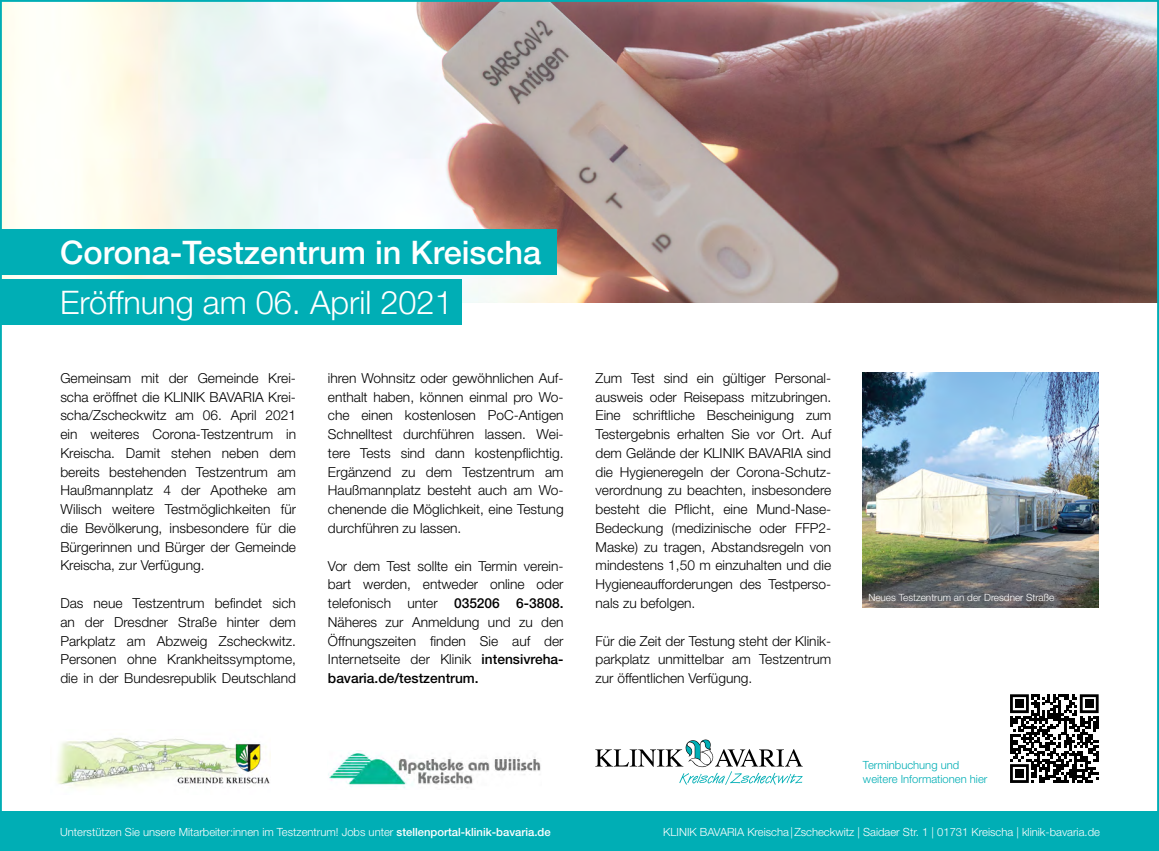
<style>
.page{position:relative;width:1159px;height:851px;background:#fff}
.page>*{position:absolute;margin:0;border:0;box-sizing:border-box;transform-origin:0 0}
.t1{font:500 32.5px "Helvetica Neue LT Std";color:#fff}
.t2{font:300 32.5px "Helvetica Neue LT Std";color:#fff}
.t3{font:300 13.75px/18.8px "Helvetica Neue LT Std";color:#000;text-align:justify}
.t4{font:300 11.25px "Helvetica Neue LT Std";color:#fff}
.t5{font:300 11.25px/13.5px "Helvetica Neue LT Std";color:#00aeb5}
.t6{font:300 10px "Helvetica Neue LT Std";color:#fff}
.s1{font-weight:500}
</style>
<div class="page">
<svg style="left:595px;top:739px;width:208px;height:45px"></svg>
<div style="left:0;top:811px;width:1159px;height:39px;background:#00aeb5"></div>
<img style="left:328px;top:750px;width:213px;height:38px">
<img style="left:56px;top:737px;width:215px;height:51px">
<img style="left:3px;top:3px;width:1153px;height:299px">
<div style="left:0;top:230px;width:557px;height:45px;background:#00aeb5"></div>
<div style="left:0;top:279px;width:462px;height:45px;background:#00aeb5"></div>
<img style="left:863px;top:372px;width:235px;height:236px">
<svg style="left:1010px;top:694px;width:88px;height:88px"></svg>
<div style="left:1015px;top:699px;width:8px;height:8px;background:#000"></div>
<div style="left:1085px;top:699px;width:8px;height:8px;background:#000"></div>
<div style="left:1015px;top:769px;width:8px;height:8px;background:#000"></div>
<h1 class="t1" style="left:60px;top:233px;width:482px">Corona-Testzentrum in Kreischa</h1>
<h1 class="t2" style="left:60px;top:282px;width:394px">Eröffnung am 06. April 2021</h1>
<p class="t3" style="left:60px;top:368px;width:237px">Gemeinsam mit der Gemeinde Krei&shy;scha eröffnet die KLINIK BAVARIA Krei&shy;scha/Zscheckwitz am 06. April 2021 ein weiteres Corona-Testzentrum in Kreischa. Damit stehen neben dem bereits bestehenden Testzentrum am Haußmannplatz 4 der Apotheke am Wilisch weitere Testmöglichkeiten für die Bevölkerung, insbesondere für die Bürgerinnen und Bürger der Gemeinde Kreischa, zur Verfügung.</p>
<p class="t3" style="left:60px;top:593px;width:237px">Das neue Testzentrum befindet sich an der Dresdner Straße hinter dem Parkplatz am Abzweig Zscheckwitz.<br>Personen ohne Krankheitssymptome, die in der Bundesrepublik Deutschland</p>
<p class="t3" style="left:328px;top:368px;width:237px">ihren Wohnsitz oder gewöhnlichen Auf&shy;enthalt haben, können einmal pro Wo&shy;che einen kostenlosen PoC-Antigen Schnelltest durchführen lassen. Wei&shy;tere Tests sind dann kostenpflichtig.<br>Ergänzend zu dem Testzentrum am Haußmannplatz besteht auch am Wo&shy;chenende die Möglichkeit, eine Testung durchführen zu lassen.</p>
<p class="t3" style="left:328px;top:556px;width:237px">Vor dem Test sollte ein Termin verein&shy;bart werden, entweder online oder telefonisch unter <span class="s1">035206 6-3808.<br></span>Näheres zur Anmeldung und zu den Öffnungszeiten finden Sie auf der Internetseite der Klinik <span class="s1">intensivreha&shy;bavaria.de/testzentrum.</span></p>
<p class="t4" style="left:60px;top:824px;width:492px">Unterstützen Sie unsere Mitarbeiter:innen im Testzentrum! Jobs unter <span class="s1">stellenportal-klinik-bavaria.de</span></p>
<p class="t3" style="left:595px;top:368px;width:237px">Zum Test sind ein gültiger Personal&shy;ausweis oder Reisepass mitzubringen.<br>Eine schriftliche Bescheinigung zum Testergebnis erhalten Sie vor Ort. Auf dem Gelände der KLINIK BAVARIA sind die Hygieneregeln der Corona-Schutz&shy;verordnung zu beachten, insbesondere besteht die Pflicht, eine Mund-Nase-Bedeckung (medizinische oder FFP2- Maske) zu tragen, Abstandsregeln von mindestens 1,50 m einzuhalten und die Hygieneaufforderungen des Testperso&shy;nals zu befolgen.</p>
<p class="t3" style="left:595px;top:631px;width:237px">Für die Zeit der Testung steht der Klinik&shy;parkplatz unmittelbar am Testzentrum zur öffentlichen Verfügung.</p>
<p class="t6" style="left:868px;top:591px;width:187px">Neues Testzentrum an der Dresdner Straße</p>
<p class="t5" style="left:863px;top:758px;width:126px">Terminbuchung und weitere Informationen hier</p>
<p class="t4" style="left:663px;top:824px;width:438px">KLINIK BAVARIA Kreischa|Zscheckwitz | Saidaer Str. 1 | 01731 Kreischa | klinik-bavaria.de</p>
</div>
